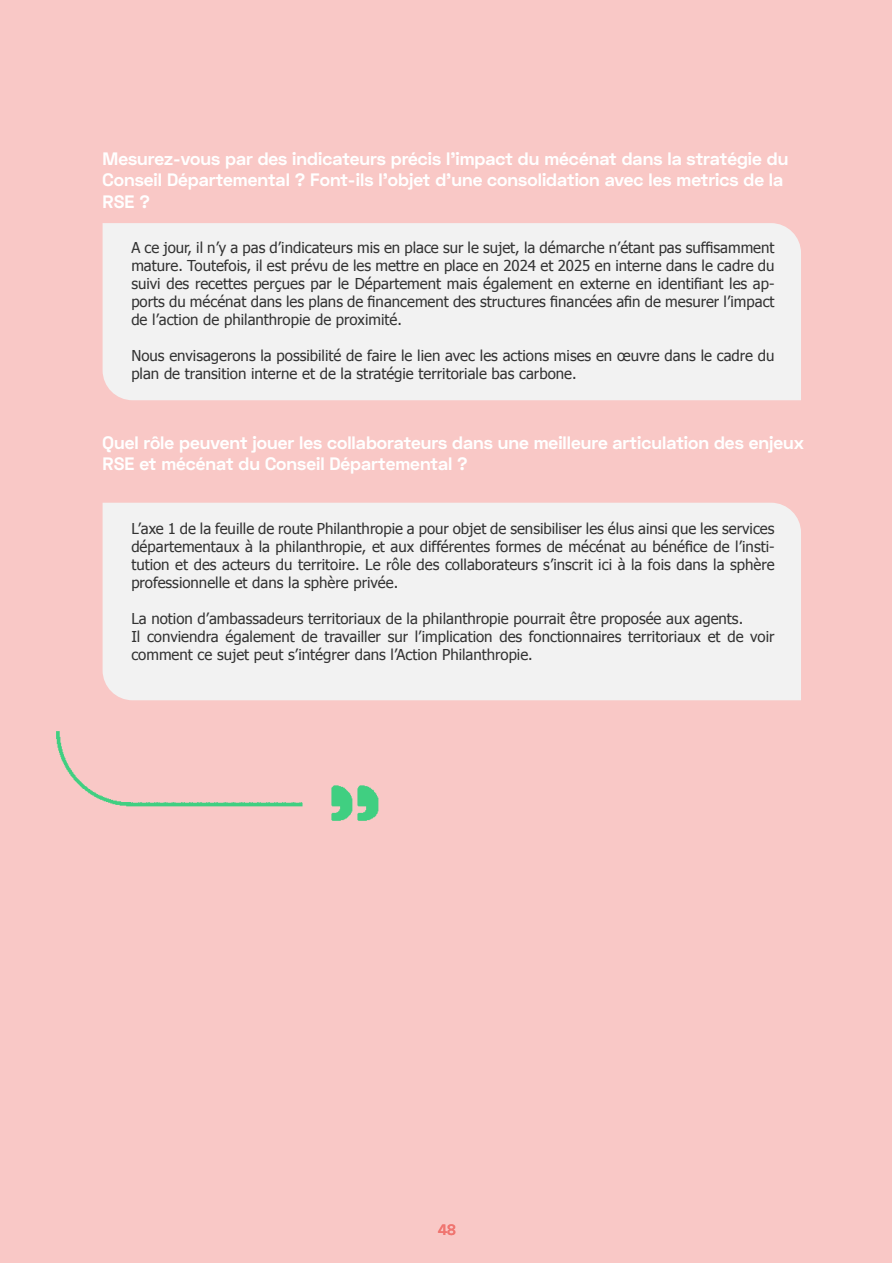
<style>
.page{position:relative;width:893px;height:1263px;background:#fff}
.page>*{position:absolute;margin:0;border:0;box-sizing:border-box;transform-origin:0 0}
.t1{font:700 18px/21.6px "Space Grotesk";color:#fff}
.t2{font:15px/18px "Tahoma";color:#333;text-align:justify}
.t3{font:600 15px "Space Grotesk";color:#f07570}
</style>
<div class="page">
<div style="left:0;top:0;width:892px;height:1263px;background:#f9c8c6"></div>
<div style="left:103px;top:223px;width:698px;height:177px;background:#f2f2f2"></div>
<img style="left:56px;top:647px;width:372px;height:174px">
<div style="left:103px;top:503px;width:698px;height:197px;background:#f2f2f2"></div>
<p class="t1" style="left:103px;top:148px;width:687px">Mesurez-vous par des indicateurs précis l’impact du mécénat dans la stratégie du<br>Conseil Départemental ? Font-ils l’objet d’une consolidation avec les metrics de la<br>RSE ?</p>
<p class="t2" style="left:131px;top:238px;width:645px">A ce jour, il n’y a pas d’indicateurs mis en place sur le sujet, la démarche n’étant pas suffisamment mature. Toutefois, il est prévu de les mettre en place en 2024 et 2025 en interne dans le cadre du suivi des recettes perçues par le Département mais également en externe en identifiant les ap&shy;ports du mécénat dans les plans de financement des structures financées afin de mesurer l’impact de l’action de philanthropie de proximité.</p>
<p class="t2" style="left:131px;top:346px;width:645px">Nous envisagerons la possibilité de faire le lien avec les actions mises en œuvre dans le cadre du plan de transition interne et de la stratégie territoriale bas carbone.</p>
<p class="t1" style="left:103px;top:432px;width:703px">Quel rôle peuvent jouer les collaborateurs dans une meilleure articulation des enjeux<br>RSE et mécénat du Conseil Départemental ?</p>
<p class="t2" style="left:131px;top:519px;width:645px">L’axe 1 de la feuille de route Philanthropie a pour objet de sensibiliser les élus ainsi que les services départementaux à la philanthropie, et aux différentes formes de mécénat au bénéfice de l’insti&shy;tution et des acteurs du territoire. Le rôle des collaborateurs s’inscrit ici à la fois dans la sphère professionnelle et dans la sphère privée.</p>
<p class="t2" style="left:131px;top:609px;width:645px;text-align:left">La notion d’ambassadeurs territoriaux de la philanthropie pourrait être proposée aux agents.<br>Il conviendra également de travailler sur l’implication des fonctionnaires territoriaux et de voir comment ce sujet peut s’intégrer dans l’Action Philanthropie.</p>
<p class="t3" style="left:438px;top:1220px;width:19px">48</p>
</div>
